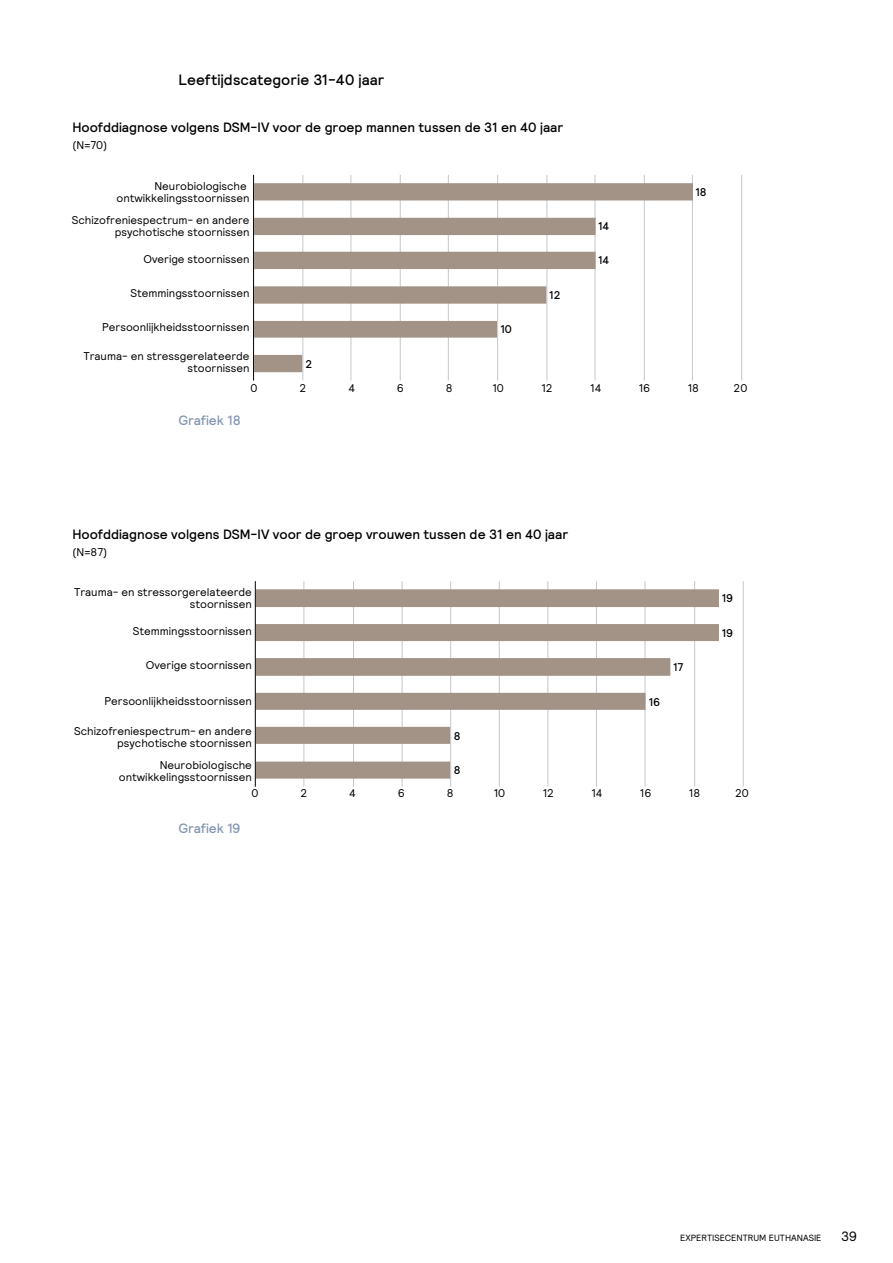
<style>
.page{position:relative;width:893px;height:1263px;background:#fff}
.page>*{position:absolute;margin:0;border:0;box-sizing:border-box;transform-origin:0 0}
.t1{font:500 15px "Relative";letter-spacing:.005em;color:#000}
.t2{font:500 13.5px "Relative";color:#000}
.t3{font:500 13.5px "Relative";letter-spacing:-.01em;color:#8498b2}
.t4{font:13.5px "Relative";color:#000}
.t5{font:11.25px/12px "Relative";color:#000;text-align:right}
.t6{font:500 11.25px "Relative";color:#000}
.t7{font:9px "Relative";color:#000}
</style>
<div class="page">
<hr style="left:303px;top:175px;width:1px;height:206px;background:#c5c7cc">
<hr style="left:351px;top:175px;width:1px;height:206px;background:#c5c7cc">
<hr style="left:400px;top:175px;width:1px;height:206px;background:#c5c7cc">
<hr style="left:448px;top:175px;width:1px;height:206px;background:#c5c7cc">
<hr style="left:497px;top:175px;width:1px;height:206px;background:#c5c7cc">
<hr style="left:547px;top:175px;width:1px;height:206px;background:#c5c7cc">
<hr style="left:595px;top:175px;width:1px;height:206px;background:#c5c7cc">
<hr style="left:644px;top:175px;width:1px;height:206px;background:#c5c7cc">
<hr style="left:692px;top:175px;width:1px;height:206px;background:#c5c7cc">
<hr style="left:741px;top:175px;width:1px;height:206px;background:#c5c7cc">
<svg style="left:254px;top:183px;width:439px;height:189px"></svg>
<hr style="left:253px;top:175px;width:1px;height:206px;background:#000">
<hr style="left:304px;top:581px;width:1px;height:206px;background:#c5c7cc">
<hr style="left:353px;top:581px;width:1px;height:206px;background:#c5c7cc">
<hr style="left:402px;top:581px;width:1px;height:206px;background:#c5c7cc">
<hr style="left:450px;top:581px;width:1px;height:206px;background:#c5c7cc">
<hr style="left:499px;top:581px;width:1px;height:206px;background:#c5c7cc">
<hr style="left:548px;top:581px;width:1px;height:206px;background:#c5c7cc">
<hr style="left:596px;top:581px;width:1px;height:206px;background:#c5c7cc">
<hr style="left:645px;top:581px;width:1px;height:206px;background:#c5c7cc">
<hr style="left:694px;top:581px;width:1px;height:206px;background:#c5c7cc">
<hr style="left:743px;top:581px;width:1px;height:206px;background:#c5c7cc">
<svg style="left:256px;top:589px;width:463px;height:190px"></svg>
<hr style="left:255px;top:581px;width:1px;height:206px;background:#000">
<h1 class="t1" style="left:179px;top:70px;width:207px">Leeftijdscategorie 31-40 jaar</h1>
<p class="t2" style="left:72px;top:118px;width:493px">Hoofddiagnose volgens DSM-IV voor de groep mannen tussen de 31 en 40 jaar</p>
<p class="t5" style="left:72px;top:139px;width:37px">(N=70)</p>
<p class="t5" style="left:116px;top:179px;width:135px">Neurobiologische ontwikkelingsstoornissen</p>
<p class="t5" style="left:72px;top:213px;width:179px">Schizofreniespectrum- en andere psychotische stoornissen</p>
<p class="t5" style="left:143px;top:253px;width:108px">Overige stoornissen</p>
<p class="t5" style="left:131px;top:287px;width:121px">Stemmingsstoornissen</p>
<p class="t5" style="left:102px;top:321px;width:149px">Persoonlĳkheidsstoornissen</p>
<p class="t5" style="left:83px;top:350px;width:168px">Trauma- en stressgerelateerde stoornissen</p>
<p class="t6" style="left:305px;top:356px;width:8px">2</p>
<p class="t6" style="left:500px;top:322px;width:13px">10</p>
<p class="t6" style="left:549px;top:288px;width:13px">12</p>
<p class="t6" style="left:598px;top:219px;width:13px">14</p>
<p class="t6" style="left:598px;top:253px;width:13px">14</p>
<p class="t6" style="left:695px;top:184px;width:13px">18</p>
<p class="t3" style="left:179px;top:411px;width:64px">Grafiek 18</p>
<p class="t5" style="left:251px;top:382px;width:8px">0</p>
<p class="t5" style="left:300px;top:382px;width:8px">2</p>
<p class="t5" style="left:348px;top:382px;width:8px">4</p>
<p class="t5" style="left:397px;top:382px;width:9px">6</p>
<p class="t5" style="left:446px;top:382px;width:8px">8</p>
<p class="t5" style="left:492px;top:382px;width:13px">10</p>
<p class="t5" style="left:541px;top:382px;width:13px">12</p>
<p class="t5" style="left:590px;top:382px;width:13px">14</p>
<p class="t5" style="left:639px;top:382px;width:13px">16</p>
<p class="t5" style="left:688px;top:382px;width:13px">18</p>
<p class="t5" style="left:734px;top:382px;width:15px">20</p>
<p class="t2" style="left:72px;top:525px;width:497px">Hoofddiagnose volgens DSM-IV voor de groep vrouwen tussen de 31 en 40 jaar</p>
<p class="t5" style="left:72px;top:545px;width:36px">(N=87)</p>
<p class="t5" style="left:74px;top:586px;width:179px">Trauma- en stressorgerelateerde stoornissen</p>
<p class="t5" style="left:133px;top:625px;width:121px">Stemmingsstoornissen</p>
<p class="t5" style="left:146px;top:659px;width:108px">Overige stoornissen</p>
<p class="t5" style="left:104px;top:695px;width:149px">Persoonlĳkheidsstoornissen</p>
<p class="t5" style="left:74px;top:725px;width:179px">Schizofreniespectrum- en andere psychotische stoornissen</p>
<p class="t5" style="left:119px;top:759px;width:135px">Neurobiologische ontwikkelingsstoornissen</p>
<p class="t6" style="left:454px;top:728px;width:8px">8</p>
<p class="t6" style="left:454px;top:763px;width:8px">8</p>
<p class="t6" style="left:649px;top:694px;width:13px">16</p>
<p class="t6" style="left:673px;top:660px;width:12px">17</p>
<p class="t6" style="left:722px;top:591px;width:13px">19</p>
<p class="t6" style="left:722px;top:626px;width:13px">19</p>
<p class="t3" style="left:179px;top:819px;width:64px">Grafiek 19</p>
<p class="t5" style="left:251px;top:786px;width:8px">0</p>
<p class="t5" style="left:300px;top:786px;width:8px">2</p>
<p class="t5" style="left:349px;top:786px;width:8px">4</p>
<p class="t5" style="left:398px;top:786px;width:9px">6</p>
<p class="t5" style="left:447px;top:786px;width:8px">8</p>
<p class="t5" style="left:494px;top:786px;width:13px">10</p>
<p class="t5" style="left:543px;top:786px;width:13px">12</p>
<p class="t5" style="left:591px;top:786px;width:13px">14</p>
<p class="t5" style="left:640px;top:786px;width:13px">16</p>
<p class="t5" style="left:689px;top:786px;width:13px">18</p>
<p class="t5" style="left:735px;top:786px;width:15px">20</p>
<p class="t7" style="left:680px;top:1232px;width:143px">EXPERTISECENTRUM EUTHANASIE</p>
<p class="t4" style="left:841px;top:1227px;width:18px">39</p>
</div>
